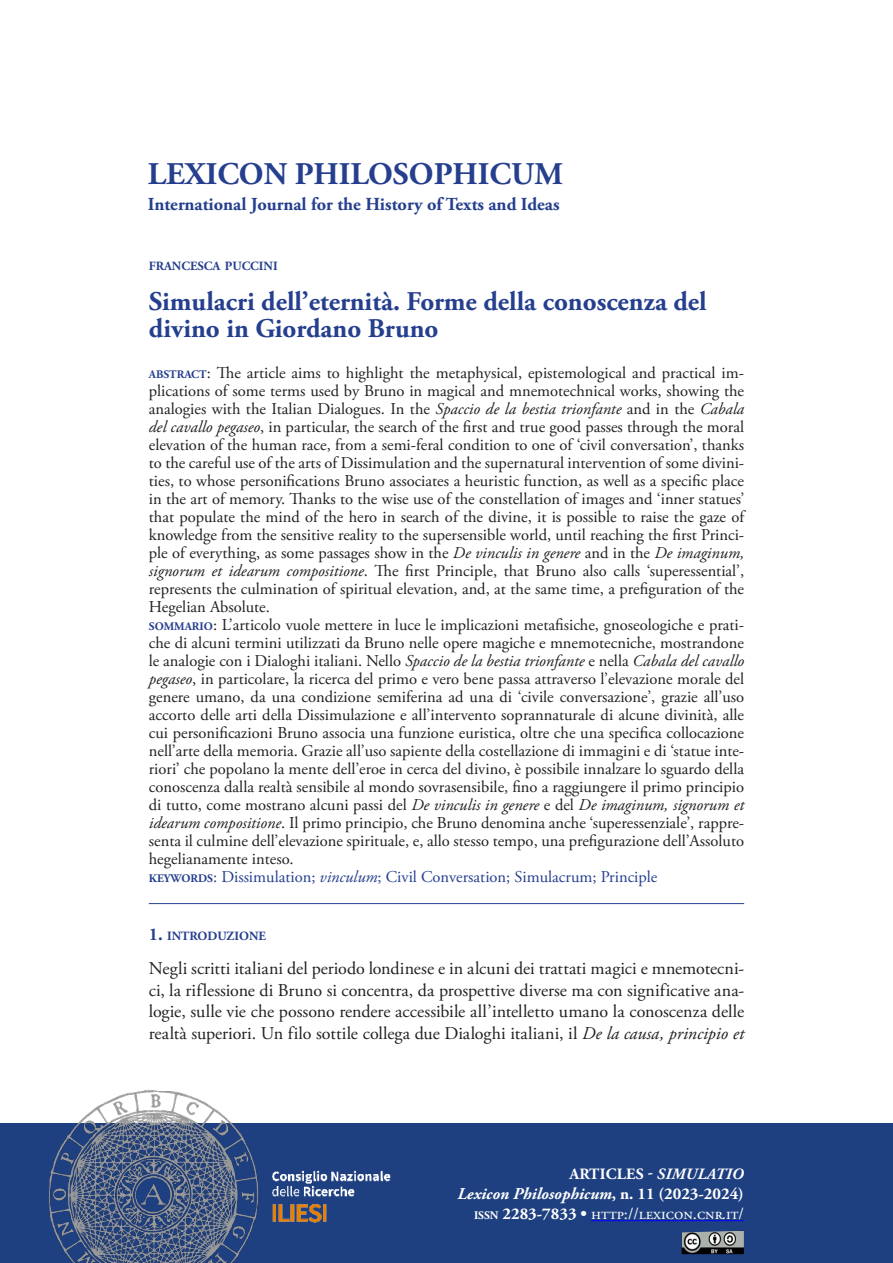
<style>
.page{position:relative;width:893px;height:1263px;background:#fff}
.page>*{position:absolute;margin:0;border:0;box-sizing:border-box;transform-origin:0 0}
.t1{font:700 31.5px "Adobe Garamond Pro";color:#253f8e}
.Titolo_Saggio{font:700 27px/27px "Adobe Garamond Pro";color:#253f8e}
.t2{font:700 18.3px "Adobe Garamond Pro";color:#253f8e}
.Corpo_del_testo_senza_rientro{font:18px/21.6px "Adobe Garamond Pro";letter-spacing:.005em;color:#231f20;text-align:justify}
.Abstract{font:16.5px/18px "Adobe Garamond Pro";color:#231f20;text-align:justify}
.t3{font:700 16.5px/19.8px "Adobe Garamond Pro";color:#fff;text-align:right}
.Keywords{font:16.5px "Adobe Garamond Pro";color:#253f8e}
.t4{font:700 15.75px "Adobe Garamond Pro";letter-spacing:.015em;color:#fff}
.Autore{font:700 12.6px "Adobe Garamond Pro";color:#253f8e}
.Titolo_paragrafo{font:700 12.6px "Adobe Garamond Pro";color:#253f8e}
.s1{font-weight:700;font-size:11.55px;color:#253f8e}
.s2{font-style:italic}
.s3{font-weight:700;font-size:11.55px}
.s4{font-size:18px}
.s5{font-size:11.55px}
.s6{font-weight:400}
</style>
<div class="page">
<div style="left:0;top:1123px;width:893px;height:140px;background:#1f4080"></div>
<hr style="left:591px;top:1220px;width:153px;height:1px;background:#00f">
<img style="left:682px;top:1231px;width:62px;height:23px">
<img style="left:48px;top:1089px;width:211px;height:174px">
<img style="left:272px;top:1170px;width:119px;height:53px">
<hr style="left:149px;top:903px;width:595px;height:1px;background:#253f8e">
<h1 class="t1" style="left:148px;top:156px;width:417px">LEXICON PHILOSOPHICUM</h1>
<p class="t2" style="left:148px;top:193px;width:413px">International Journal for the History of Texts and Ideas</p>
<p class="Autore" style="left:149px;top:259px;width:130px">FRANCESCA PUCCINI</p>
<p class="Titolo_Saggio" style="left:149px;top:288px;width:559px">Simulacri dell’eternità. Forme della conoscenza del divino in Giordano Bruno</p>
<p class="Abstract" style="left:149px;top:364px;width:597px"><span class="s1">ABSTRACT</span>: The article aims to highlight the metaphysical, epistemological and practical im&shy;plications of some terms used by Bruno in magical and mnemotechnical works, showing the analogies with the Italian Dialogues. In the <span class="s2">Spaccio de la bestia trionfante</span> and in the <span class="s2">Cabala del cavallo pegaseo</span>, in particular, the search of the first and true good passes through the moral elevation of the human race, from a semi-feral condition to one of ‘civil conversation’, thanks to the careful use of the arts of Dissimulation and the supernatural intervention of some divini&shy;ties, to whose personifications Bruno associates a heuristic function, as well as a specific place in the art of memory. Thanks to the wise use of the constellation of images and ‘inner statues’ that populate the mind of the hero in search of the divine, it is possible to raise the gaze of knowledge from the sensitive reality to the supersensible world, until reaching the first Princi&shy;ple of everything, as some passages show in the <span class="s2">De vinculis in genere</span> and in the <span class="s2">De imaginum, signorum et idearum compositione</span>. The first Principle, that Bruno also calls ‘superessential’, represents the culmination of spiritual elevation, and, at the same time, a prefiguration of the Hegelian Absolute.</p>
<p class="Abstract" style="left:149px;top:616px;width:597px"><span class="s1">SOMMARIO</span>: L’articolo vuole mettere in luce le implicazioni metafisiche, gnoseologiche e prati&shy;che di alcuni termini utilizzati da Bruno nelle opere magiche e mnemotecniche, mostrandone le analogie con i Dialoghi italiani. Nello <span class="s2">Spaccio de la bestia trionfante</span> e nella <span class="s2">Cabala del cavallo pegaseo</span>, in particolare, la ricerca del primo e vero bene passa attraverso l’elevazione morale del genere umano, da una condizione semiferina ad una di ‘civile conversazione’, grazie all’uso accorto delle arti della Dissimulazione e all’intervento soprannaturale di alcune divinità, alle cui personificazioni Bruno associa una funzione euristica, oltre che una specifica collocazione nell’arte della memoria. Grazie all’uso sapiente della costellazione di immagini e di ‘statue inte&shy;riori’ che popolano la mente dell’eroe in cerca del divino, è possibile innalzare lo sguardo della conoscenza dalla realtà sensibile al mondo sovrasensibile, fino a raggiungere il primo principio di tutto, come mostrano alcuni passi del <span class="s2">De vinculis in genere</span> e del <span class="s2">De imaginum, signorum et idearum compositione</span>. Il primo principio, che Bruno denomina anche ‘superessenziale’, rappre&shy;senta il culmine dell’elevazione spirituale, e, allo stesso tempo, una prefigurazione dell’Assoluto hegelianamente inteso.</p>
<p class="Keywords" style="left:149px;top:867px;width:510px"><span class="s3">KEYWORDS</span>: Dissimulation; <span class="s2">vinculum</span>; Civil Conversation; Simulacrum; Principle</p>
<p class="Titolo_paragrafo" style="left:149px;top:928px;width:119px"><span class="s4">1.</span> INTRODUZIONE</p>
<p class="Corpo_del_testo_senza_rientro" style="left:149px;top:958px;width:597px">Negli scritti italiani del periodo londinese e in alcuni dei trattati magici e mnemotecni&shy;ci, la riflessione di Bruno si concentra, da prospettive diverse ma con significative ana&shy;logie, sulle vie che possono rendere accessibile all’intelletto umano la conoscenza delle realtà superiori. Un filo sottile collega due Dialoghi italiani, il <span class="s2">De la causa, principio et</span></p>
<p class="t4" style="left:569px;top:1165px;width:176px">ARTICLES - <span class="s2">SIMULATIO</span></p>
<p class="t3" style="left:457px;top:1184px;width:288px"><span class="s2">Lexicon Philosophicum</span>, n. 11 (2023-2024)<br><span class="s5">ISSN</span> 2283-7833 • <span class="s6">http://lexicon.cnr.it/</span></p>
</div>
